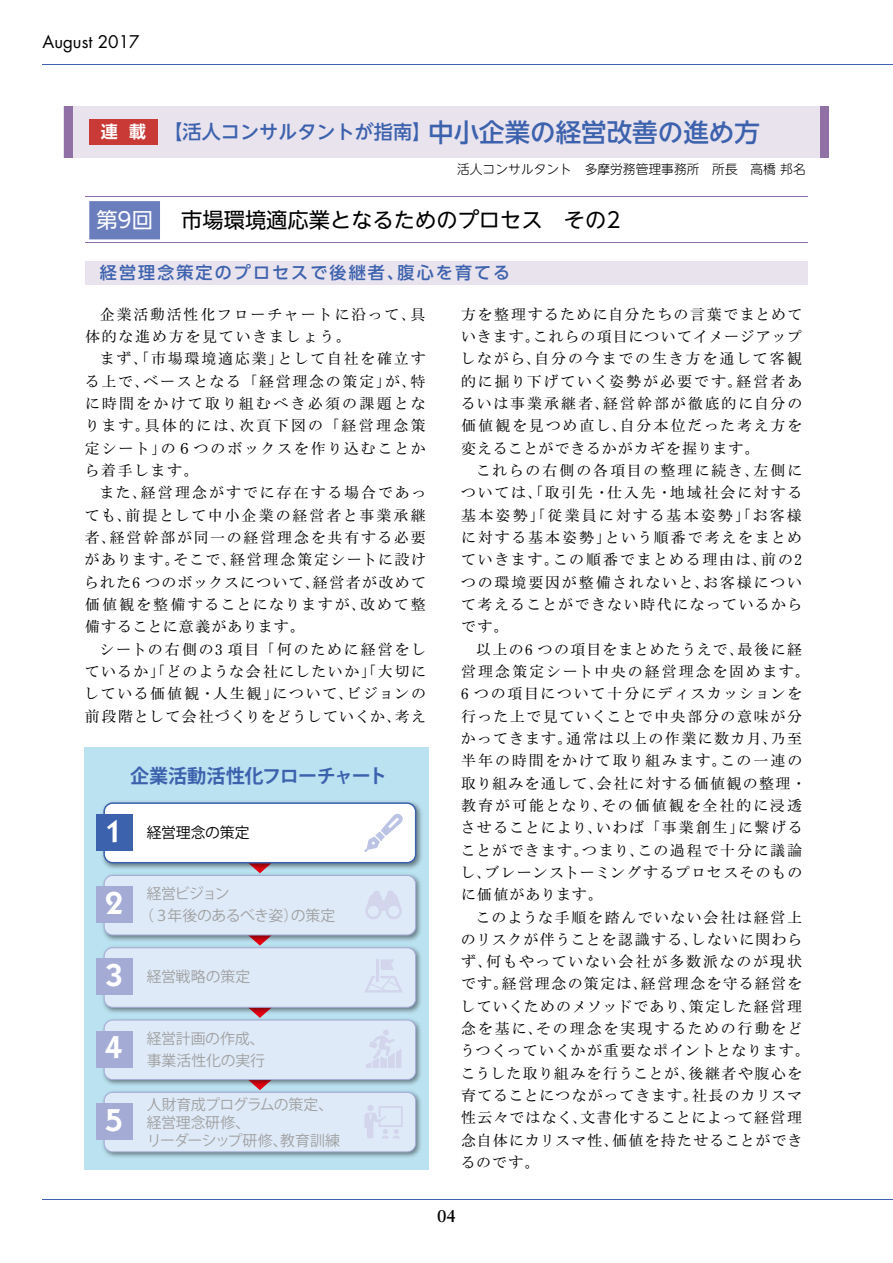
<style>
.page{position:relative;width:893px;height:1263px;background:#fff}
.page>*{position:absolute;margin:0;border:0;box-sizing:border-box;transform-origin:0 0}
.t1{font:600 31.95px "ITC Kabel Std";color:#fff}
.t2{font:21.3px "UD Shin Go NT Pro";color:#000}
.t3{font:500 19.2px "UD Shin Go NT Pro";color:#3d62ad}
.t4{font:700 19.2px "Koz Go Pro";letter-spacing:-.03em;color:#3d62ad}
.t5{font:500 16.95px "UD Shin Go Pro";letter-spacing:.125em;color:#3d62ad}
.t6{font:16.95px "Futura Std";color:#000}
.t7{font:700 16.95px "Sabon LT Std";color:#000}
.t8{font:500 14.85px/22.4px "Ro H Mincho Pro";letter-spacing:.105em;color:#000;text-align:justify}
.t9{font:14.85px/18px "Koz Go Pr 6 N";letter-spacing:-.02em;color:#9fa0a0}
.t10{font:500 14.85px/22.4px "Ro H Mincho Pro";letter-spacing:.125em;color:#000}
.t11{font:14.85px/22.4px "Koz Go Pr 6 N";letter-spacing:-.04em;color:#9fa0a0}
.t12{font:14.85px "Koz Go Pr 6 N";letter-spacing:-.01em;color:#000}
.t13{font:300 12.75px "UD Shin M Go Pro";color:#000}
.s1{font-family:"UD Shin Go NT Pro De";font-weight:700;font-size:16.95px;color:#fff}
.s2{font-size:25.5px}
.s3{color:#fff}
</style>
<div class="page">
<hr style="left:85px;top:196px;width:723px;height:1px;background:#9170a5">
<hr style="left:85px;top:242px;width:723px;height:1px;background:#9170a5">
<div style="left:64px;top:106px;width:765px;height:51px;background:#e9e3ee"></div>
<div style="left:64px;top:106px;width:8px;height:51px;background:#9170a5"></div>
<div style="left:821px;top:106px;width:8px;height:51px;background:#9170a5"></div>
<div style="left:85px;top:262px;width:723px;height:23px;background:#e9e3ee"></div>
<div style="left:89px;top:201px;width:71px;height:38px;background:#6a7dbd"></div>
<div style="left:90px;top:119px;width:68px;height:26px;background:#c93935"></div>
<div style="left:84px;top:747px;width:344px;height:422px;background:#bbe2f1"></div>
<img style="left:99px;top:801px;width:323px;height:357px">
<div style="left:104px;top:1092px;width:312px;height:60px;background:#dfeaf8;border-radius:9px"></div>
<div style="left:104px;top:1092px;width:312px;height:60px;border:1px solid #a4acd6;border-radius:9px"></div>
<div style="left:104px;top:1020px;width:312px;height:59px;background:#dfeaf8;border-radius:9px"></div>
<div style="left:104px;top:1020px;width:312px;height:60px;border:1px solid #a4acd6;border-radius:9px"></div>
<div style="left:104px;top:948px;width:312px;height:59px;background:#dfeaf8;border-radius:9px"></div>
<div style="left:104px;top:947px;width:312px;height:60px;border:1px solid #a4acd6;border-radius:9px"></div>
<div style="left:104px;top:875px;width:312px;height:60px;background:#dfeaf8;border-radius:9px"></div>
<div style="left:104px;top:875px;width:312px;height:60px;border:1px solid #a4acd6;border-radius:9px"></div>
<div style="left:104px;top:803px;width:312px;height:60px;background:#fff;border-radius:9px"></div>
<div style="left:103px;top:802px;width:313px;height:61px;border:2px solid #3d62ad;border-radius:9px"></div>
<div style="left:97px;top:814px;width:36px;height:36px;background:#3d62ad"></div>
<div style="left:97px;top:886px;width:36px;height:37px;background:#a4acd6"></div>
<div style="left:97px;top:959px;width:36px;height:36px;background:#a4acd6"></div>
<div style="left:97px;top:1031px;width:36px;height:36px;background:#a4acd6"></div>
<div style="left:97px;top:1103px;width:36px;height:36px;background:#a4acd6"></div>
<svg style="left:365px;top:891px;width:37px;height:28px"></svg>
<svg style="left:381px;top:959px;width:13px;height:11px"></svg>
<svg style="left:365px;top:976px;width:37px;height:16px"></svg>
<hr style="left:376px;top:959px;width:3px;height:23px;background:#d2d5ec">
<svg style="left:364px;top:813px;width:39px;height:39px"></svg>
<div style="left:367px;top:1105px;width:7px;height:6px;background:#d2d5ec;border-radius:50%"></div>
<svg style="left:364px;top:1106px;width:39px;height:32px"></svg>
<svg style="left:366px;top:1030px;width:35px;height:38px"></svg>
<hr style="left:43px;top:64px;width:850px;height:1px;background:#3d62ad">
<hr style="left:43px;top:1199px;width:850px;height:1px;background:#3d62ad">
<p class="t6" style="left:43px;top:31px;width:99px">August 2017</p>
<p class="t3" style="left:101px;top:116px;width:660px"><span class="s1">連 載</span> 【活人コンサルタントが指南】<span class="s2">中小企業の経営改善の進め方</span></p>
<p class="t13" style="left:457px;top:159px;width:350px">活人コンサルタント　多摩労務管理事務所　所長　高橋 邦名</p>
<h2 class="t2" style="left:96px;top:203px;width:526px"><span class="s3">第9回</span>　市場環境適応業となるためのプロセス　その2</h2>
<p class="t5" style="left:100px;top:259px;width:412px">経営理念策定のプロセスで後継者、腹心を育てる</p>
<p class="t10" style="left:85px;top:304px;width:342px;text-indent:15px">企業活動活性化フローチャートに沿って、具体的な進め方を見ていきましょう。</p>
<p class="t8" style="left:85px;top:349px;width:342px;text-indent:15px">まず、「市場環境適応業」として自社を確立する上で、ベースとなる「経営理念の策定」が、特に時間をかけて取り組むべき必須の課題となります。具体的には、次頁下図の「経営理念策定シート」の６つのボックスを作り込むことから着手します。</p>
<p class="t8" style="left:84px;top:483px;width:344px;text-indent:15px">また、経営理念がすでに存在する場合であっても、前提として中小企業の経営者と事業承継者、経営幹部が同一の経営理念を共有する必要があります。そこで、経営理念策定シートに設けられた6 つのボックスについて、経営者が改めて価値観を整備することになりますが、改めて整備することに意義があります。</p>
<p class="t8" style="left:84px;top:639px;width:343px;text-indent:15px">シートの右側の3 項目「何のために経営をしているか」「どのような会社にしたいか」「大切にしている価値観・人生観」について、ビジョンの前段階として会社づくりをどうしていくか、考え</p>
<p class="t8" style="left:460px;top:304px;width:343px">方を整理するために自分たちの言葉でまとめていきます。これらの項目についてイメージアップしながら、自分の今までの生き方を通して客観的に掘り下げていく姿勢が必要です。経営者あるいは事業承継者、経営幹部が徹底的に自分の価値観を見つめ直し、自分本位だった考え方を変えることができるかがカギを握ります。</p>
<p class="t8" style="left:461px;top:460px;width:343px;text-indent:15px">これらの右側の各項目の整理に続き、左側については、「取引先・仕入先・地域社会に対する基本姿勢」「従業員に対する基本姿勢」「お客様に対する基本姿勢」という順番で考えをまとめていきます。この順番でまとめる理由は、前の2つの環境要因が整備されないと、お客様について考えることができない時代になっているからです。</p>
<p class="t8" style="left:461px;top:639px;width:351px;text-align:left;text-indent:15px">以上の6 つの項目をまとめたうえで、最後に経営理念策定シート中央の経営理念を固めます。<br>6 つの項目について十分にディスカッションを行った上で見ていくことで中央部分の意味が分かってきます。通常は以上の作業に数カ月、乃至半年の時間をかけて取り組みます。この一連の取り組みを通して、会社に対する価値観の整理・教育が可能となり、その価値観を全社的に浸透させることにより、いわば「事業創生」に繋げることができます。つまり、この過程で十分に議論し、ブレーンストーミングするプロセスそのものに価値があります。</p>
<p class="t8" style="left:460px;top:907px;width:351px;text-align:left;text-indent:15px">このような手順を踏んでいない会社は経営上のリスクが伴うことを認識する、しないに関わらず、何もやっていない会社が多数派なのが現状です。経営理念の策定は、経営理念を守る経営をしていくためのメソッドであり、策定した経営理念を基に、その理念を実現するための行動をどうつくっていくかが重要なポイントとなります。こうした取り組みを行うことが、後継者や腹心を育てることにつながってきます。社長のカリスマ性云々ではなく、文書化することによって経営理念自体にカリスマ性、価値を持たせることができるのです。</p>
<p class="t4" style="left:130px;top:763px;width:259px">企業活動活性化フローチャート</p>
<h1 class="t1" style="left:105px;top:812px;width:19px">1</h1>
<p class="t12" style="left:147px;top:824px;width:105px">経営理念の策定</p>
<p class="t11" style="left:139px;top:882px;width:198px;text-indent:7px">経営ビジョン<br>（３年後のあるべき姿）の策定</p>
<h1 class="t1" style="left:105px;top:884px;width:19px">2</h1>
<h1 class="t1" style="left:105px;top:956px;width:19px">3</h1>
<p class="t9" style="left:147px;top:967px;width:105px">経営戦略の策定</p>
<p class="t9" style="left:147px;top:1027px;width:120px;line-height:22.4px">経営計画の作成、事業活性化の実行</p>
<p class="t9" style="left:147px;top:1095px;width:195px">人財育成プログラムの策定、経営理念研修、<br>リーダーシップ研修、教育訓練</p>
<h1 class="t1" style="left:105px;top:1029px;width:19px">4</h1>
<h1 class="t1" style="left:105px;top:1101px;width:19px">5</h1>
<p class="t7" style="left:437px;top:1205px;width:20px">04</p>
</div>
